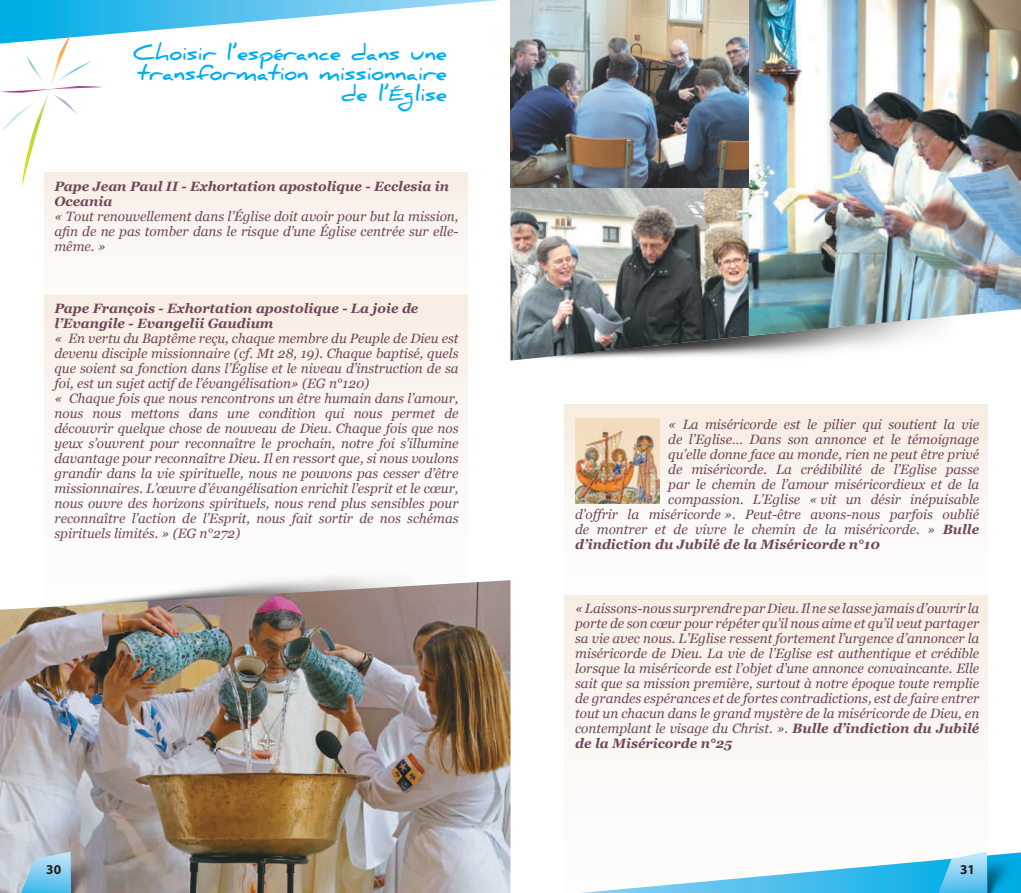
<style>
.page{position:relative;width:1021px;height:893px;background:#fff}
.page>*{position:absolute;margin:0;border:0;box-sizing:border-box;transform-origin:0 0}
.t1{font:700 20.85px/20.9px "Daniel";color:#00aeef;text-align:right}
.t2{font:italic 13.5px/15px "Georgia";color:#6f475a;text-align:justify}
.t3{font:italic 700 13.5px/15px "Georgia";color:#6f475a}
.t4{font:700 13.5px "Myriad Pro";color:#231f20}
.s1{font-weight:700}
</style>
<div class="page">
<svg style="left:565px;top:431px;width:422px;height:165px"></svg>
<div style="left:565px;top:596px;width:422px;height:297px;background:linear-gradient(to right,#fbf6f1,#fbf5f1)"></div>
<div style="left:44px;top:173px;width:423px;height:123px;background:#fbf6f2"></div>
<div style="left:44px;top:296px;width:423px;height:350px;background:linear-gradient(to right,#fbf6f2,#fbf6f2)"></div>
<img style="left:44px;top:578px;width:407px;height:2px">
<img style="left:0;top:580px;width:510px;height:313px">
<img style="left:935px;top:843px;width:52px;height:8px">
<svg style="left:580px;top:851px;width:440px;height:42px"></svg>
<img style="left:19px;top:843px;width:85px;height:50px">
<svg style="left:21px;top:851px;width:50px;height:42px;background:#8bcbea"></svg>
<svg style="left:0;top:0;width:499px;height:187px"></svg>
<img style="left:510px;top:336px;width:478px;height:95px">
<img style="left:748px;top:0;width:272px;height:336px">
<img style="left:575px;top:419px;width:84px;height:85px">
<img style="left:510px;top:187px;width:238px;height:173px">
<img style="left:510px;top:0;width:238px;height:187px">
<h1 class="t1" style="left:133px;top:42px;width:315px">Choisir l’espérance dans une transformation missionnaire de l’Église</h1>
<p class="t3" style="left:54px;top:178px;width:396px">Pape Jean Paul II - Exhortation apostolique - Ecclesia in<br>Oceania</p>
<p class="t2" style="left:54px;top:208px;width:405px">« Tout renouvellement dans l’Église doit avoir pour but la mission, afin de ne pas tomber dans le risque d’une Église centrée sur elle&shy;même. »</p>
<p class="t3" style="left:54px;top:300px;width:365px">Pape François - Exhortation apostolique - La joie de l’Evangile - Evangelii Gaudium</p>
<p class="t2" style="left:54px;top:330px;width:405px;text-align:left">« En vertu du Baptême reçu, chaque membre du Peuple de Dieu est devenu disciple missionnaire (cf. Mt 28, 19). Chaque baptisé, quels que soient sa fonction dans l’Église et le niveau d’instruction de sa foi, est un sujet actif de l’évangélisation» (EG n°120)<br>« Chaque fois que nous rencontrons un être humain dans l’amour, nous nous mettons dans une condition qui nous permet de découvrir quelque chose de nouveau de Dieu. Chaque fois que nos yeux s’ouvrent pour reconnaître le prochain, notre foi s’illumine davantage pour reconnaître Dieu. Il en ressort que, si nous voulons grandir dans la vie spirituelle, nous ne pouvons pas cesser d’être missionnaires. L’œuvre d’évangélisation enrichit l’esprit et le cœur, nous ouvre des horizons spirituels, nous rend plus sensibles pour reconnaître l’action de l’Esprit, nous fait sortir de nos schémas spirituels limités. » (EG n°272)</p>
<p class="t2" style="left:668px;top:416px;width:312px">« La miséricorde est le pilier qui soutient la vie</p>
<p class="t2" style="left:668px;top:431px;width:312px">de l’Eglise… Dans son annonce et le témoignage</p>
<p class="t2" style="left:668px;top:446px;width:312px">qu’elle donne face au monde, rien ne peut être privé</p>
<p class="t2" style="left:668px;top:461px;width:312px">de miséricorde. La crédibilité de l’Eglise passe</p>
<p class="t2" style="left:668px;top:476px;width:312px">par le chemin de l’amour miséricordieux et de la</p>
<p class="t2" style="left:668px;top:491px;width:312px">compassion. L’Eglise « vit un désir inépuisable</p>
<p class="t2" style="left:575px;top:506px;width:405px">d’offrir la miséricorde ». Peut-être avons-nous parfois oublié</p>
<p class="t2" style="left:575px;top:521px;width:405px">de montrer et de vivre le chemin de la miséricorde. » <span class="s1">Bulle</span></p>
<p class="t3" style="left:575px;top:536px;width:306px">d’indiction du Jubilé de la Miséricorde n°10</p>
<p class="t2" style="left:575px;top:601px;width:405px">«Laissons-nous surprendre par Dieu. Il ne se lasse jamais d’ouvrir la porte de son cœur pour répéter qu’il nous aime et qu’il veut partager sa vie avec nous. L’Eglise ressent fortement l’urgence d’annoncer la miséricorde de Dieu. La vie de l’Eglise est authentique et crédible lorsque la miséricorde est l’objet d’une annonce convaincante. Elle sait que sa mission première, surtout à notre époque toute remplie de grandes espérances et de fortes contradictions, est de faire entrer tout un chacun dans le grand mystère de la miséricorde de Dieu, en contemplant le visage du Christ. ». <span class="s1">Bulle d’indiction du Jubilé de la Miséricorde n°25</span></p>
<p class="t4" style="left:46px;top:860px;width:16px">30</p>
<p class="t4" style="left:960px;top:860px;width:16px">31</p>
</div>
